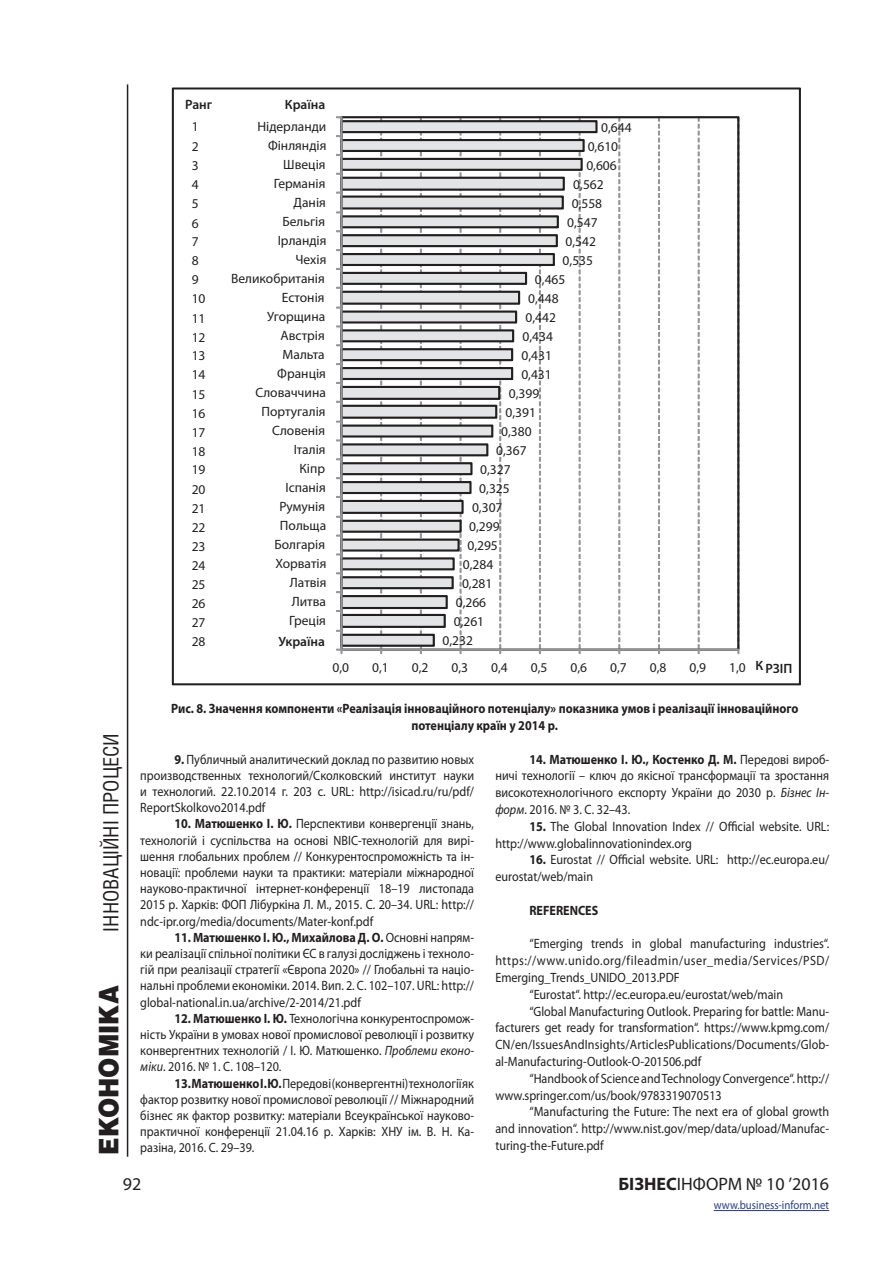
<style>
.page{position:relative;width:893px;height:1263px;background:#fff}
.page>*{position:absolute;margin:0;border:0;box-sizing:border-box;transform-origin:0 0}
.t1{font:900 27px "Helios";color:#231f20;scale:.9 1}
.t2{font:21px "Helios Cond";color:#231f20}
.t3{font:18px "Myriad Pro";color:#231f20}
.Literat{font:13.5px/16.2px "Myriad Pro";color:#231f20;text-align:justify;scale:.9 1}
.Literat-2{font:13.5px/19px "Myriad Pro";color:#231f20}
.Title_table{font:700 13.5px/16.2px "Myriad Pro";color:#231f20;text-align:center;scale:.9 1}
.t4{font:600 13.5px "Myriad Pro";color:#231f20}
.Literat-3{font:700 13.5px "Myriad Pro";color:#231f20;scale:.9 1}
.t5{font:12px "Myriad Pro";color:#253f8e;scale:.9 1}
.s1{font-weight:700}
.s2{font-style:italic}
</style>
<div class="page">
<hr style="left:127px;top:84px;width:1px;height:1073px;background:#231f20">
<hr style="left:714px;top:1210px;width:115px;height:1px;background:#253f8e">
<svg style="left:172px;top:88px;width:628px;height:597px"></svg>
<h2 class="t2" style="left:98px;top:931px;width:200px;rotate:-90deg">інноваційні процеси</h2>
<h1 class="t1" style="left:92px;top:1154px;width:189px;rotate:-90deg">ЕКОНОМІКА</h1>
<p class="t4" style="left:185px;top:96px;width:29px">Ранг</p>
<p class="t4" style="left:285px;top:96px;width:42px">Країна</p>
<p class="Literat-2" style="left:192px;top:117px;width:15px">1<br>2<br>3<br>4<br>5<br>6<br>7<br>8<br>9<br>10<br>11<br>12<br>13<br>14<br>15<br>16<br>17<br>18<br>19<br>20<br>21<br>22<br>23<br>24<br>25<br>26<br>27<br>28</p>
<p class="Literat-2" style="left:257px;top:117px;width:70px">Нідерланди</p>
<p class="Literat-2" style="left:268px;top:136px;width:60px">Фінляндія</p>
<p class="Literat-2" style="left:283px;top:155px;width:44px">Швеція</p>
<p class="Literat-2" style="left:274px;top:174px;width:53px">Германія</p>
<p class="Literat-2" style="left:294px;top:193px;width:34px">Данія</p>
<p class="Literat-2" style="left:282px;top:212px;width:44px">Бельгія</p>
<p class="Literat-2" style="left:278px;top:231px;width:50px">Ірландія</p>
<p class="Literat-2" style="left:296px;top:250px;width:32px">Чехія</p>
<p class="Literat-2" style="left:231px;top:269px;width:95px">Великобританія</p>
<p class="Literat-2" style="left:282px;top:288px;width:44px">Естонія</p>
<p class="Literat-2" style="left:267px;top:307px;width:60px">Угорщина</p>
<p class="Literat-2" style="left:280px;top:326px;width:46px">Австрія</p>
<p class="Literat-2" style="left:283px;top:345px;width:44px">Мальта</p>
<p class="Literat-2" style="left:277px;top:364px;width:50px">Франція</p>
<p class="Literat-2" style="left:255px;top:383px;width:72px">Словаччина</p>
<p class="Literat-2" style="left:262px;top:402px;width:66px">Португалія</p>
<p class="Literat-2" style="left:272px;top:421px;width:55px">Словенія</p>
<p class="Literat-2" style="left:294px;top:440px;width:33px">Італія</p>
<p class="Literat-2" style="left:300px;top:459px;width:27px">Кіпр</p>
<p class="Literat-2" style="left:285px;top:478px;width:42px">Іспанія</p>
<p class="Literat-2" style="left:279px;top:497px;width:47px">Румунія</p>
<p class="Literat-2" style="left:280px;top:516px;width:48px">Польща</p>
<p class="Literat-2" style="left:274px;top:535px;width:52px">Болгарія</p>
<p class="Literat-2" style="left:275px;top:554px;width:53px">Хорватія</p>
<p class="Literat-2" style="left:290px;top:573px;width:38px">Латвія</p>
<p class="Literat-2" style="left:292px;top:592px;width:36px">Литва</p>
<p class="Literat-2" style="left:289px;top:611px;width:38px">Греція</p>
<p class="t4" style="left:278px;top:633px;width:48px">Україна</p>
<p class="Literat-2" style="left:601px;top:117px;width:32px">0,644</p>
<p class="Literat-2" style="left:588px;top:136px;width:32px">0,610</p>
<p class="Literat-2" style="left:586px;top:155px;width:32px">0,606</p>
<p class="Literat-2" style="left:573px;top:174px;width:32px">0,562</p>
<p class="Literat-2" style="left:572px;top:193px;width:32px">0,558</p>
<p class="Literat-2" style="left:567px;top:212px;width:32px">0,547</p>
<p class="Literat-2" style="left:565px;top:231px;width:32px">0,542</p>
<p class="Literat-2" style="left:563px;top:250px;width:32px">0,535</p>
<p class="Literat-2" style="left:535px;top:269px;width:32px">0,465</p>
<p class="Literat-2" style="left:528px;top:288px;width:32px">0,448</p>
<p class="Literat-2" style="left:526px;top:307px;width:32px">0,442</p>
<p class="Literat-2" style="left:522px;top:326px;width:32px">0,434</p>
<p class="Literat-2" style="left:521px;top:345px;width:32px">0,431</p>
<p class="Literat-2" style="left:521px;top:364px;width:32px">0,431</p>
<p class="Literat-2" style="left:509px;top:383px;width:32px">0,399</p>
<p class="Literat-2" style="left:505px;top:402px;width:32px">0,391</p>
<p class="Literat-2" style="left:501px;top:421px;width:32px">0,380</p>
<p class="Literat-2" style="left:496px;top:440px;width:32px">0,367</p>
<p class="Literat-2" style="left:480px;top:460px;width:32px">0,327</p>
<p class="Literat-2" style="left:479px;top:479px;width:32px">0,325</p>
<p class="Literat-2" style="left:472px;top:498px;width:32px">0,307</p>
<p class="Literat-2" style="left:469px;top:517px;width:32px">0,299</p>
<p class="Literat-2" style="left:467px;top:536px;width:32px">0,295</p>
<p class="Literat-2" style="left:463px;top:555px;width:32px">0,284</p>
<p class="Literat-2" style="left:462px;top:574px;width:32px">0,281</p>
<p class="Literat-2" style="left:456px;top:593px;width:32px">0,266</p>
<p class="Literat-2" style="left:454px;top:612px;width:32px">0,261</p>
<p class="Literat-2" style="left:442px;top:631px;width:32px">0,232</p>
<p class="Literat-2" style="left:333px;top:657px;width:18px">0,0</p>
<p class="Literat-2" style="left:372px;top:657px;width:18px">0,1</p>
<p class="Literat-2" style="left:412px;top:657px;width:18px">0,2</p>
<p class="Literat-2" style="left:452px;top:657px;width:18px">0,3</p>
<p class="Literat-2" style="left:491px;top:657px;width:18px">0,4</p>
<p class="Literat-2" style="left:531px;top:657px;width:18px">0,5</p>
<p class="Literat-2" style="left:571px;top:657px;width:18px">0,6</p>
<p class="Literat-2" style="left:610px;top:657px;width:18px">0,7</p>
<p class="Literat-2" style="left:650px;top:657px;width:18px">0,8</p>
<p class="Literat-2" style="left:690px;top:657px;width:18px">0,9</p>
<p class="Literat-2" style="left:729px;top:657px;width:18px">1,0</p>
<p class="t4" style="left:756px;top:659px;width:38px">К РЗІП</p>
<p class="Title_table" style="left:171px;top:700px;width:698px">Рис. 8. Значення компоненти «Реалізація інноваційного потенціалу» показника умов і реалізації інноваційного потенціалу країн у 2014 р.</p>
<p class="Literat" style="left:140px;top:751px;width:372px;text-indent:34px"><span class="s1">9.</span> Публичный аналитический доклад по развитию новых производственных технологий/Сколковский институт науки и технологий. 22.10.2014 г. 203 с. URL: http://isicad.ru/ru/pdf/ ReportSkolkovo2014.pdf</p>
<p class="Literat" style="left:140px;top:815px;width:372px;text-indent:34px"><span class="s1">10. Матюшенко І. Ю.</span> Перспективи конвергенції знань, технологій і суспільства на основі NBIC-технологій для вирі&shy;шення глобальних проблем // Конкурентоспроможність та ін&shy;новації: проблеми науки та практики: матеріали міжнародної науково-практичної інтернет-конференції 18–19 листопада 2015 р. Харків: ФОП Лібуркіна Л. М., 2015. С. 20–34. URL: http:// ndc-ipr.org/media/documents/Mater-konf.pdf</p>
<p class="Literat" style="left:140px;top:929px;width:372px;text-indent:34px"><span class="s1">11. Матюшенко І. Ю., Михайлова Д. О.</span> Основні напрям&shy;ки реалізації спільної політики ЄС в галузі досліджень і техноло&shy;гій при реалізації стратегії «Європа 2020» // Глобальні та націо&shy;нальні проблеми економіки. 2014. Вип. 2. С. 102–107. URL: http:// global-national.in.ua/archive/2-2014/21.pdf</p>
<p class="Literat" style="left:140px;top:1010px;width:372px;text-indent:34px"><span class="s1">12. Матюшенко І. Ю.</span> Технологічна конкурентоспромож&shy;ність України в умовах нової промислової революції і розвитку конвергентних технологій / І. Ю. Матюшенко. <span class="s2">Проблеми еконо&shy;міки</span>. 2016. № 1. C. 108–120.</p>
<p class="Literat" style="left:140px;top:1075px;width:372px;text-indent:34px"><span class="s1">13. Матюшенко І. Ю.</span> Передові (конвергентні) технології як фактор розвитку нової промислової революції // Міжнародний бізнес як фактор розвитку: матеріали Всеукраїнської науково&shy;практичної конференції 21.04.16 р. Харків: ХНУ ім. В. Н. Ка&shy;разіна, 2016. C. 29–39.</p>
<p class="Literat" style="left:495px;top:750px;width:372px;line-height:16.8px;text-indent:34px"><span class="s1">14. Матюшенко І. Ю., Костенко Д. М.</span> Передові вироб&shy;ничі технології – ключ до якісної трансформації та зростання високотехнологічного експорту України до 2030 р. <span class="s2">Бізнес Ін&shy;форм</span>. 2016. № 3. C. 32–43.</p>
<p class="Literat" style="left:495px;top:817px;width:372px;line-height:16.8px;text-indent:34px"><span class="s1">15.</span> The Global Innovation Index // Official website. URL: http://www.globalinnovationindex.org</p>
<p class="Literat" style="left:495px;top:851px;width:372px;line-height:16.8px;text-indent:34px"><span class="s1">16.</span> Eurostat // Official website. URL: http://ec.europa.eu/ eurostat/web/main</p>
<p class="Literat-3" style="left:529px;top:901px;width:78px">REFERENCES</p>
<p class="Literat" style="left:495px;top:935px;width:372px;line-height:16.8px;text-indent:34px">“Emerging trends in global manufacturing industries“. https://www.unido.org/fileadmin/user_media/Services/PSD/ Emerging_Trends_UNIDO_2013.PDF</p>
<p class="Literat" style="left:529px;top:986px;width:283px">“Eurostat“. http://ec.europa.eu/eurostat/web/main</p>
<p class="Literat" style="left:495px;top:1002px;width:372px;line-height:16.8px;text-indent:34px">“Global Manufacturing Outlook. Preparing for battle: Manu&shy;facturers get ready for transformation“. https://www.kpmg.com/ CN/en/IssuesAndInsights/ArticlesPublications/Documents/Glob&shy;al-Manufacturing-Outlook-O-201506.pdf</p>
<p class="Literat" style="left:495px;top:1069px;width:372px;line-height:16.8px;text-indent:34px">“Handbook of Science and Technology Convergence“. http:// www.springer.com/us/book/9783319070513</p>
<p class="Literat" style="left:495px;top:1103px;width:372px;line-height:16.8px;text-indent:34px">“Manufacturing the Future: The next era of global growth and innovation“. http://www.nist.gov/mep/data/upload/Manufac&shy;turing-the-Future.pdf</p>
<h3 class="t3" style="left:123px;top:1173px;width:20px">92</h3>
<h3 class="t3" style="left:618px;top:1173px;width:212px"><span class="s1">БІЗНЕС</span>ІНФОРМ № 10 ’2016</h3>
<p class="t5" style="left:714px;top:1198px;width:130px">www.business-inform.net</p>
</div>
